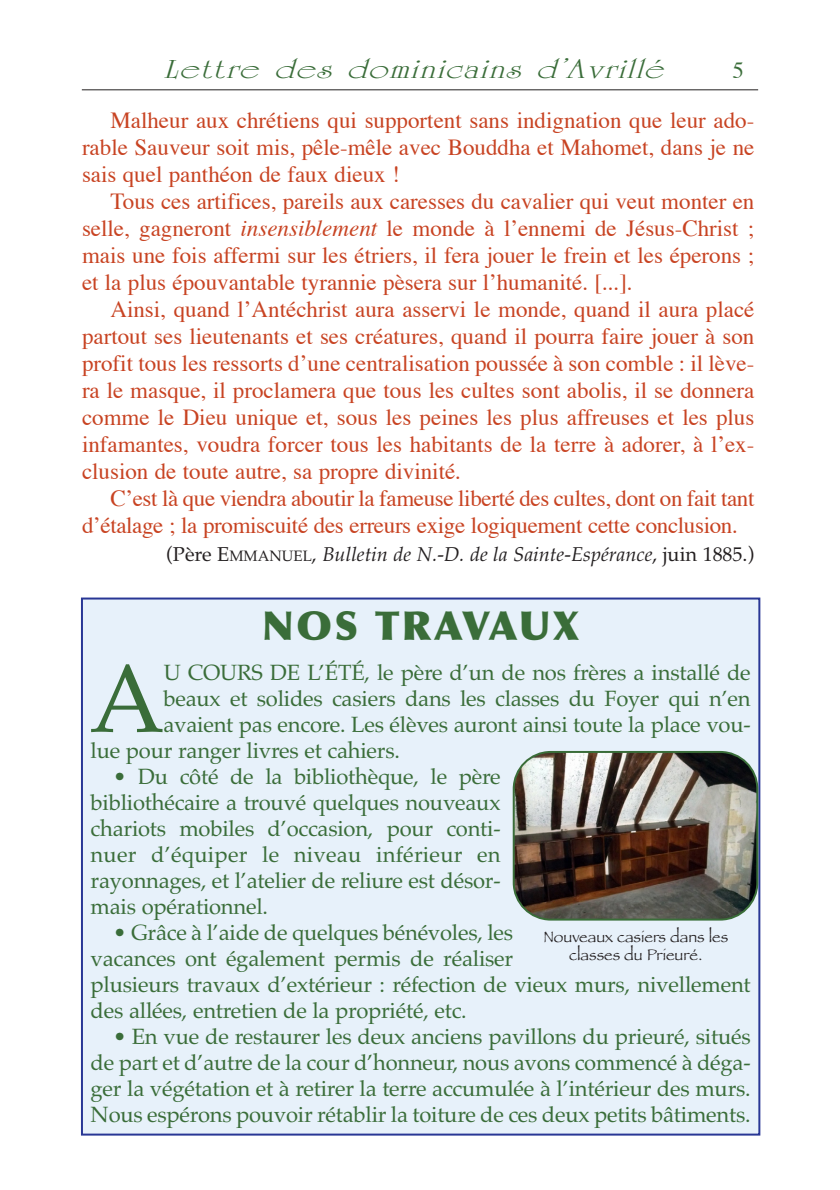
<style>
.page{position:relative;width:840px;height:1190px;background:#fff}
.page>*{position:absolute;margin:0;border:0;box-sizing:border-box;transform-origin:0 0}
.t1{font:96.8px "Palatino";color:#3a6d39}
.t2{font:900 40px "Optima";letter-spacing:.06em;color:#3a6d39}
.t3{font:italic 28px "University Roman";letter-spacing:.045em;color:#3a6d39;scale:1.4 1}
.t4{font:23px/27px "Times";color:#c84322;text-align:justify}
.t5{font:23px "Times";color:#3a6d39}
.t6{font:22px/26px "Palatino";letter-spacing:-.01em;color:#3a6d39;text-align:justify}
.t7{font:italic 20px "Palatino";color:#231f20}
.t8{font:16px/18px "Papyrus";color:#231f20;text-align:center}
.s1{font-style:italic}
.s2{font-style:normal}
.s3{font-style:normal;font-size:15px}
</style>
<div class="page">
<hr style="left:82px;top:89px;width:676px;height:1px;background:#231f20">
<div style="left:82px;top:599px;width:677px;height:536px;background:#e7f1fa"></div>
<img style="left:513px;top:751px;width:245px;height:170px">
<p class="t3" style="left:164px;top:58px;width:364px">Lettre des dominicains d ’Avrillé</p>
<p class="t5" style="left:732px;top:61px;width:13px">5</p>
<p class="t4" style="left:82px;top:108px;width:674px;text-indent:28px">Malheur aux chrétiens qui supportent sans indignation que leur ado&shy;rable Sauveur soit mis, pêle-mêle avec Bouddha et Mahomet, dans je ne sais quel panthéon de faux dieux !</p>
<p class="t4" style="left:82px;top:189px;width:674px;text-indent:28px">Tous ces artifices, pareils aux caresses du cavalier qui veut monter en selle, gagneront <span class="s1">insensiblement</span> le monde à l’ennemi de Jésus-Christ ; mais une fois affermi sur les étriers, il fera jouer le frein et les éperons ; et la plus épouvantable tyrannie pèsera sur l’humanité. [...].</p>
<p class="t4" style="left:82px;top:297px;width:674px;text-indent:28px">Ainsi, quand l’Antéchrist aura asservi le monde, quand il aura placé partout ses lieutenants et ses créatures, quand il pourra faire jouer à son profit tous les ressorts d’une centralisation poussée à son comble : il lève&shy;ra le masque, il proclamera que tous les cultes sont abolis, il se donnera comme le Dieu unique et, sous les peines les plus affreuses et les plus infamantes, voudra forcer tous les habitants de la terre à adorer, à l’ex&shy;clusion de toute autre, sa propre divinité.</p>
<p class="t4" style="left:82px;top:486px;width:674px;text-indent:28px">C’est là que viendra aboutir la fameuse liberté des cultes, dont on fait tant d’étalage ; la promiscuité des erreurs exige logiquement cette conclusion.</p>
<p class="t7" style="left:166px;top:547px;width:590px"><span class="s2">(Père E</span><span class="s3">MMANUEL</span><span class="s2">,</span> Bulletin de N.-D. de la Sainte-Espérance<span class="s2">, juin 1885.)</span></p>
<h2 class="t2" style="left:262px;top:610px;width:318px">NOS TRAVAUX</h2>
<h1 class="t1" style="left:89px;top:661px;width:77px">A</h1>
<p class="t6" style="left:164px;top:662px;width:589px">U COURS DE L’ÉTÉ, le père d’un de nos frères a installé de</p>
<p class="t6" style="left:163px;top:688px;width:589px">beaux et solides casiers dans les classes du Foyer qui n’en</p>
<p class="t6" style="left:163px;top:714px;width:589px">avaient pas encore. Les élèves auront ainsi toute la place vou-</p>
<p class="t6" style="left:91px;top:740px;width:311px">lue pour ranger livres et cahiers.</p>
<p class="t6" style="left:91px;top:766px;width:412px;text-indent:23px">• Du côté de la bibliothèque, le père bibliothécaire a trouvé quelques nouveaux chariots mobiles d’occasion, pour conti&shy;nuer d’équiper le niveau inférieur en rayonnages, et l’atelier de reliure est désor&shy;mais opérationnel.</p>
<p class="t6" style="left:91px;top:922px;width:662px;text-align:left;text-indent:23px">• Grâce à l’aide de quelques bénévoles, les<br>vacances ont également permis de réaliser<br>plusieurs travaux d’extérieur : réfection de vieux murs, nivellement des allées, entretien de la propriété, etc.</p>
<p class="t6" style="left:91px;top:1026px;width:662px;text-indent:23px">• En vue de restaurer les deux anciens pavillons du prieuré, situés de part et d’autre de la cour d’honneur, nous avons commencé à déga&shy;ger la végétation et à retirer la terre accumulée à l’intérieur des murs.<br>Nous espérons pouvoir rétablir la toiture de ces deux petits bâtiments.</p>
<p class="t8" style="left:543px;top:928px;width:186px">Nouveaux casiers dans les classes du Prieuré.</p>
</div>
